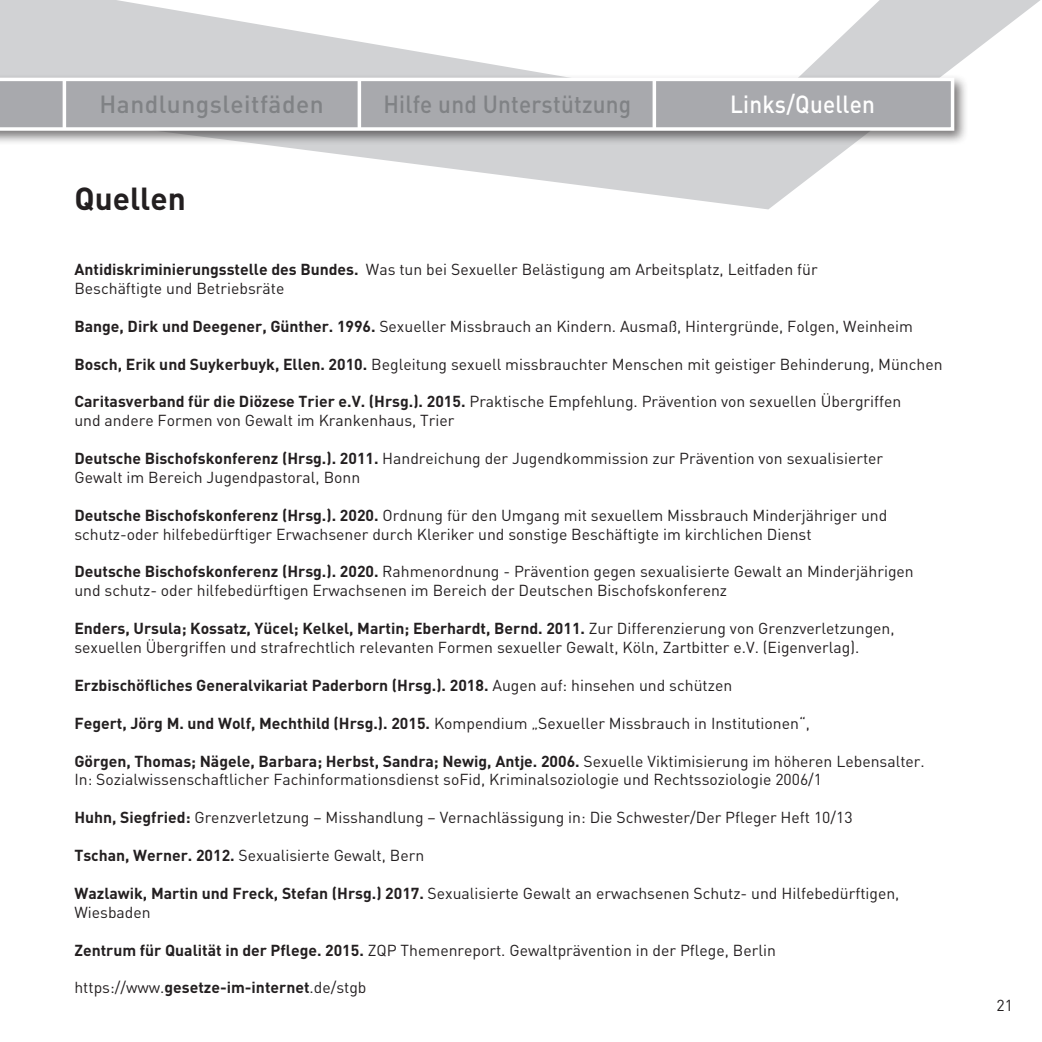
<style>
.page{position:relative;width:1042px;height:1042px;background:#fff}
.page>*{position:absolute;margin:0;border:0;box-sizing:border-box;transform-origin:0 0}
.t1{font:700 31.5px "DIN Pro";color:#231f20}
.t2{font:500 24.5px "DIN Pro";letter-spacing:.01em;color:#808285;scale:.92 1}
.t3{font:500 24.5px "DIN Pro";letter-spacing:.01em;color:#808285}
.t4{font:500 24.5px "DIN Pro";letter-spacing:.01em;color:#fff;scale:.92 1}
.t5{font:15.75px/18.9px "DIN Pro";color:#231f20}
.t6{font:700 15.75px "DIN Pro";color:#231f20}
.s1{font-weight:700}
.s2{font-weight:400}
</style>
<div class="page">
<svg style="left:0;top:0;width:1040px;height:209px"></svg>
<div style="left:0;top:73px;width:969px;height:73px;background:#231f20;opacity:.6"></div>
<svg style="left:0;top:78px;width:954px;height:53px;background:#b3b4b7"></svg>
<svg style="left:652px;top:79px;width:4px;height:50px"></svg>
<hr style="left:358px;top:79px;width:3px;height:50px;background:#fff">
<hr style="left:63px;top:79px;width:3px;height:50px;background:#fff">
<h2 class="t3" style="left:99px;top:87px;width:226px">Handlungsleitfäden</h2>
<h2 class="t2" style="left:383px;top:87px;width:271px">Hilfe und Unterstützung</h2>
<h2 class="t4" style="left:730px;top:87px;width:159px">Links/Quellen</h2>
<h1 class="t1" style="left:74px;top:177px;width:113px">Quellen</h1>
<p class="t5" style="left:74px;top:259px;width:745px"><span class="s1">Antidiskriminierungsstelle des Bundes.</span> Was tun bei Sexueller Belästigung am Arbeitsplatz, Leitfaden für<br>Beschäftigte und Betriebsräte</p>
<p class="t5" style="left:74px;top:316px;width:840px"><span class="s1">Bange, Dirk und Deegener, Günther. 1996.</span> Sexueller Missbrauch an Kindern. Ausmaß, Hintergründe, Folgen, Weinheim</p>
<p class="t5" style="left:74px;top:354px;width:869px"><span class="s1">Bosch, Erik und Suykerbuyk, Ellen. 2010.</span> Begleitung sexuell missbrauchter Menschen mit geistiger Behinderung, München</p>
<p class="t5" style="left:74px;top:391px;width:828px"><span class="s1">Caritasverband für die Diözese Trier e.V. (Hrsg.). 2015.</span> Praktische Empfehlung. Prävention von sexuellen Übergriffen und andere Formen von Gewalt im Krankenhaus, Trier</p>
<p class="t5" style="left:74px;top:448px;width:810px"><span class="s1">Deutsche Bischofskonferenz (Hrsg.). 2011.</span> Handreichung der Jugendkommission zur Prävention von sexualisierter<br>Gewalt im Bereich Jugendpastoral, Bonn</p>
<p class="t5" style="left:74px;top:505px;width:814px"><span class="s1">Deutsche Bischofskonferenz (Hrsg.). 2020.</span> Ordnung für den Umgang mit sexuellem Missbrauch Minderjähriger und schutz-oder hilfebedürftiger Erwachsener durch Kleriker und sonstige Beschäftigte im kirchlichen Dienst</p>
<p class="t5" style="left:74px;top:562px;width:841px"><span class="s1">Deutsche Bischofskonferenz (Hrsg.). 2020.</span> Rahmenordnung - Prävention gegen sexualisierte Gewalt an Minderjährigen und schutz- oder hilfebedürftigen Erwachsenen im Bereich der Deutschen Bischofskonferenz</p>
<p class="t5" style="left:74px;top:618px;width:821px"><span class="s1">Enders, Ursula; Kossatz, Yücel; Kelkel, Martin; Eberhardt, Bernd. 2011.</span> Zur Differenzierung von Grenzverletzungen, sexuellen Übergriffen und strafrechtlich relevanten Formen sexueller Gewalt, Köln, Zartbitter e.V. (Eigenverlag).</p>
<p class="t6" style="left:74px;top:674px;width:659px">Erzbischöfliches Generalvikariat Paderborn (Hrsg.). 2018. <span class="s2">Augen auf: hinsehen und schützen</span></p>
<p class="t5" style="left:74px;top:713px;width:737px"><span class="s1">Fegert, Jörg M. und Wolf, Mechthild (Hrsg.). 2015.</span> Kompendium „Sexueller Missbrauch in Institutionen“,</p>
<p class="t5" style="left:74px;top:751px;width:852px"><span class="s1">Görgen, Thomas; Nägele, Barbara; Herbst, Sandra; Newig, Antje. 2006.</span> Sexuelle Viktimisierung im höheren Lebensalter.<br>In: Sozialwissenschaftlicher Fachinformationsdienst soFid, Kriminalsoziologie und Rechtssoziologie 2006/1</p>
<p class="t5" style="left:74px;top:807px;width:779px"><span class="s1">Huhn, Siegfried:</span> Grenzverletzung – Misshandlung – Vernachlässigung in: Die Schwester/Der Pfleger Heft 10/13</p>
<p class="t5" style="left:74px;top:845px;width:351px"><span class="s1">Tschan, Werner. 2012.</span> Sexualisierte Gewalt, Bern</p>
<p class="t5" style="left:74px;top:883px;width:826px"><span class="s1">Wazlawik, Martin und Freck, Stefan (Hrsg.) 2017.</span> Sexualisierte Gewalt an erwachsenen Schutz- und Hilfebedürftigen,<br>Wiesbaden</p>
<p class="t5" style="left:74px;top:940px;width:703px"><span class="s1">Zentrum für Qualität in der Pflege. 2015.</span> ZQP Themenreport. Gewaltprävention in der Pflege, Berlin</p>
<p class="t5" style="left:74px;top:977px;width:294px">https://www.<span class="s1">gesetze-im-internet</span>.de/stgb</p>
<p class="t5" style="left:996px;top:995px;width:18px">21</p>
</div>
